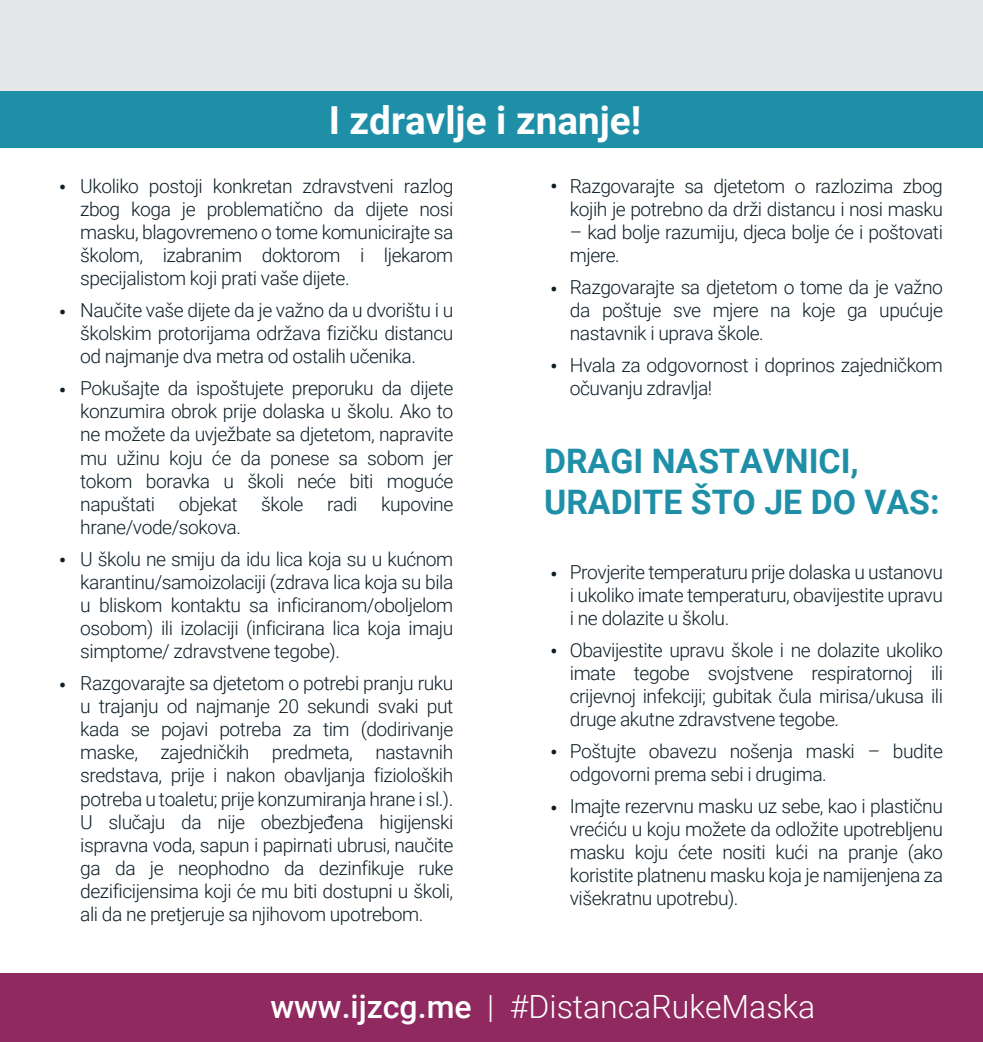
<style>
.page{position:relative;width:983px;height:1042px;background:#fff}
.page>*{position:absolute;margin:0;border:0;box-sizing:border-box;transform-origin:0 0}
.t1{font:700 38.68px "Roboto";color:#fff}
.t2{font:700 33.77px/40.6px "Roboto";color:#1f8fa7}
.t3{font:300 32.02px "Roboto";color:#fff}
.t4{font:300 19.25px/23.1px "Roboto";letter-spacing:-.025em;color:#0d1e27;text-align:justify}
.t5{font:700 19.25px "Roboto";color:#0d1e27}
.s1{font-weight:500}
</style>
<div class="page">
<div style="left:0;top:0;width:982px;height:139px;background:#e6e7e9"></div>
<div style="left:0;top:91px;width:982px;height:57px;background:#1f8fa7"></div>
<div style="left:0;top:973px;width:982px;height:69px;background:#8f295f"></div>
<p class="t5" style="left:59px;top:173px;width:8px">•</p>
<p class="t5" style="left:59px;top:298px;width:8px">•</p>
<p class="t5" style="left:59px;top:376px;width:8px">•</p>
<p class="t5" style="left:59px;top:547px;width:8px">•</p>
<p class="t5" style="left:59px;top:671px;width:8px">•</p>
<h1 class="t1" style="left:328px;top:93px;width:314px">I zdravlje i znanje!</h1>
<p class="t4" style="left:80px;top:174px;width:374px">Ukoliko postoji konkretan zdravstveni razlog zbog koga je problematično da dijete nosi masku, blagovremeno o tome komunicirajte sa školom, izabranim doktorom i ljekarom specijalistom koji prati vaše dijete.</p>
<p class="t4" style="left:80px;top:298px;width:374px">Naučite vaše dijete da je važno da u dvorištu i u školskim protorijama održava fizičku distancu od najmanje dva metra od ostalih učenika.</p>
<p class="t4" style="left:80px;top:376px;width:374px">Pokušajte da ispoštujete preporuku da dijete konzumira obrok prije dolaska u školu. Ako to ne možete da uvježbate sa djetetom, napravite mu užinu koju će da ponese sa sobom jer tokom boravka u školi neće biti moguće napuštati objekat škole radi kupovine hrane/vode/sokova.</p>
<p class="t4" style="left:80px;top:546px;width:374px">U školu ne smiju da idu lica koja su u kućnom karantinu/samoizolaciji (zdrava lica koja su bila u bliskom kontaktu sa inficiranom/oboljelom osobom) ili izolaciji (inficirana lica koja imaju simptome/ zdravstvene tegobe).</p>
<p class="t4" style="left:80px;top:671px;width:374px">Razgovarajte sa djetetom o potrebi pranju ruku u trajanju od najmanje 20 sekundi svaki put kada se pojavi potreba za tim (dodirivanje maske, zajedničkih predmeta, nastavnih sredstava, prije i nakon obavljanja fizioloških potreba u toaletu; prije konzumiranja hrane i sl.).<br>U slučaju da nije obezbjeđena higijenski ispravna voda, sapun i papirnati ubrusi, naučite ga da je neophodno da dezinfikuje ruke dezificijensima koji će mu biti dostupni u školi, ali da ne pretjeruje sa njihovom upotrebom.</p>
<p class="t5" style="left:550px;top:173px;width:8px">•</p>
<p class="t5" style="left:550px;top:275px;width:8px">•</p>
<p class="t5" style="left:550px;top:353px;width:8px">•</p>
<p class="t4" style="left:569px;top:174px;width:374px">Razgovarajte sa djetetom o razlozima zbog kojih je potrebno da drži distancu i nosi masku</p>
<p class="t4" style="left:569px;top:220px;width:374px">– kad bolje razumiju, djeca bolje će i poštovati mjere.</p>
<p class="t4" style="left:569px;top:275px;width:374px">Razgovarajte sa djetetom o tome da je važno da poštuje sve mjere na koje ga upućuje nastavnik i uprava škole.</p>
<p class="t4" style="left:569px;top:353px;width:374px">Hvala za odgovornost i doprinos zajedničkom očuvanju zdravlja!</p>
<h2 class="t2" style="left:544px;top:440px;width:397px">DRAGI NASTAVNICI,<br>URADITE ŠTO JE DO VAS:</h2>
<p class="t5" style="left:550px;top:560px;width:8px">•</p>
<p class="t5" style="left:550px;top:637px;width:8px">•</p>
<p class="t5" style="left:550px;top:738px;width:8px">•</p>
<p class="t5" style="left:550px;top:795px;width:8px">•</p>
<p class="t4" style="left:569px;top:559px;width:374px">Provjerite temperaturu prije dolaska u ustanovu i ukoliko imate temperaturu, obavijestite upravu i ne dolazite u školu.</p>
<p class="t4" style="left:569px;top:637px;width:374px">Obavijestite upravu škole i ne dolazite ukoliko imate tegobe svojstvene respiratornoj ili crijevnoj infekciji; gubitak čula mirisa/ukusa ili druge akutne zdravstvene tegobe.</p>
<p class="t4" style="left:569px;top:739px;width:374px">Poštujte obavezu nošenja maski – budite odgovorni prema sebi i drugima.</p>
<p class="t4" style="left:569px;top:794px;width:374px">Imajte rezervnu masku uz sebe, kao i plastičnu vrećiću u koju možete da odložite upotrebljenu masku koju ćete nositi kući na pranje (ako koristite platnenu masku koja je namijenjena za višekratnu upotrebu).</p>
<h3 class="t3" style="left:270px;top:984px;width:546px"><span class="s1">www.ijzcg.me</span> | #DistancaRukeMaska</h3>
</div>
